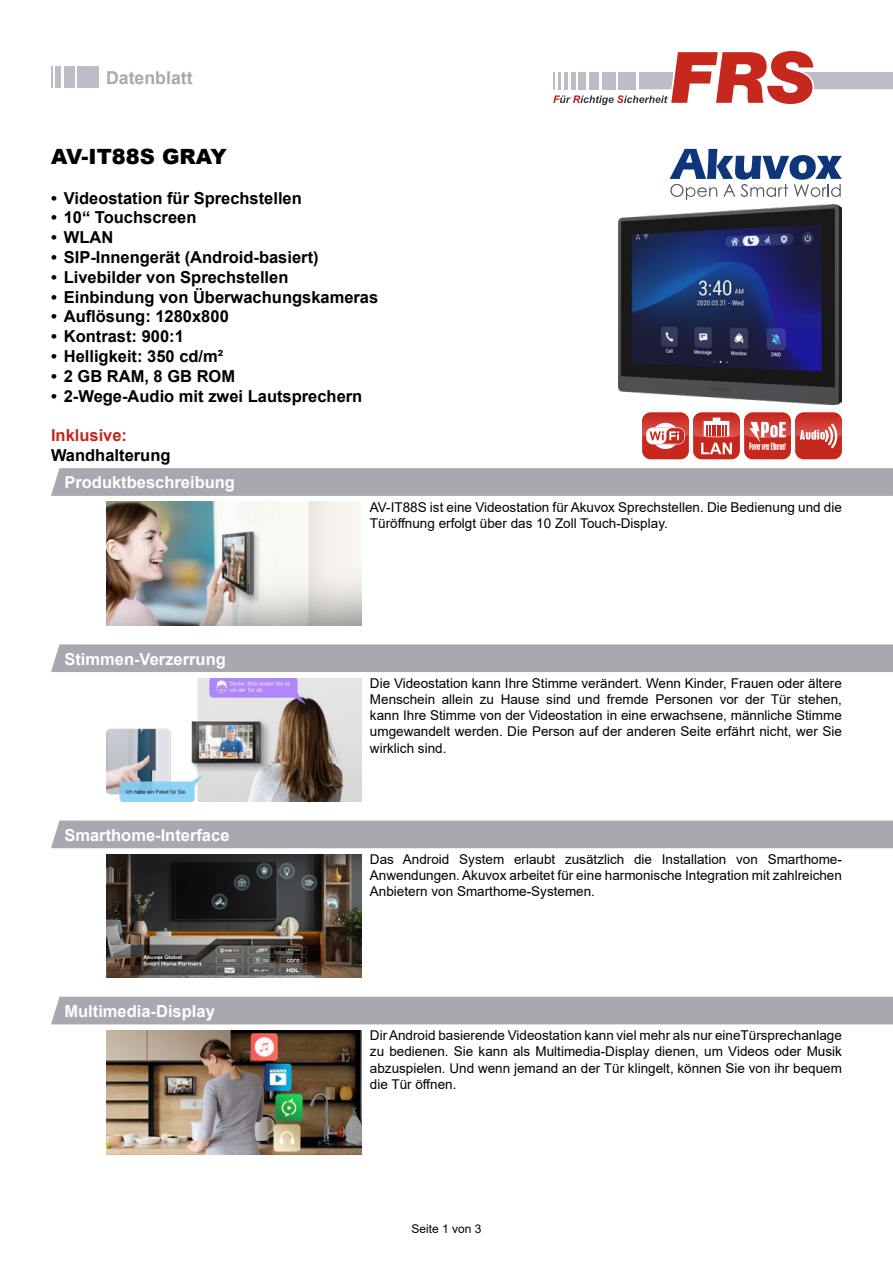
<style>
.page{position:relative;width:893px;height:1263px;background:#fff}
.page>*{position:absolute;margin:0;border:0;box-sizing:border-box;transform-origin:0 0}
.t1{font:900 21px "Arial";color:#000}
.t2{font:700 17.7px "Arial";color:#a8a9af}
.t3{font:700 16.5px "Arial";color:#000}
.t4{font:700 16.5px "Arial";color:#fff}
.t5{font:700 16.5px "Arial";color:#c4261c}
.t6{font:13.5px/16.2px "Arial";color:#000;text-align:justify}
.t7{font:12px "Arial";color:#000}
</style>
<div class="page">
<svg style="left:553px;top:51px;width:340px;height:54px"></svg>
<div style="left:78px;top:66px;width:21px;height:21px;background:#bebdc7"></div>
<hr style="left:50px;top:66px;width:3px;height:21px;background:#bebdc7">
<div style="left:56px;top:66px;width:5px;height:21px;background:#bebdc7"></div>
<div style="left:64px;top:66px;width:11px;height:21px;background:#bebdc7"></div>
<svg style="left:670px;top:149px;width:172px;height:51px"></svg>
<img style="left:619px;top:204px;width:223px;height:200px">
<div style="left:642px;top:412px;width:47px;height:47px;background:#c7281d;border-radius:9px"></div>
<div style="left:693px;top:412px;width:47px;height:47px;background:#c7281d;border-radius:9px"></div>
<div style="left:744px;top:412px;width:47px;height:47px;background:#c7281d;border-radius:9px"></div>
<div style="left:795px;top:412px;width:47px;height:47px;background:#c7281d;border-radius:9px"></div>
<svg style="left:642px;top:412px;width:200px;height:42px"></svg>
<svg style="left:51px;top:468px;width:842px;height:28px;background:#a9aab0"></svg>
<img style="left:106px;top:502px;width:255px;height:123px">
<div style="left:51px;top:644px;width:842px;height:28px;background:#a8a9af"></div>
<img style="left:106px;top:678px;width:255px;height:124px">
<div style="left:51px;top:820px;width:842px;height:28px;background:#a8a9af"></div>
<img style="left:106px;top:854px;width:255px;height:124px">
<div style="left:51px;top:997px;width:842px;height:27px;background:#a8a9af"></div>
<img style="left:106px;top:1030px;width:255px;height:124px">
<h2 class="t2" style="left:106px;top:66px;width:88px">Datenblatt</h2>
<h1 class="t1" style="left:51px;top:141px;width:177px">AV-IT88S GRAY</h1>
<p class="t3" style="left:51px;top:186px;width:252px">• Videostation für Sprechstellen</p>
<p class="t3" style="left:51px;top:206px;width:147px">• 10“ Touchscreen</p>
<p class="t3" style="left:51px;top:226px;width:64px">• WLAN</p>
<p class="t3" style="left:51px;top:245px;width:269px">• SIP-Innengerät (Android-basiert)</p>
<p class="t3" style="left:51px;top:265px;width:239px">• Livebilder von Sprechstellen</p>
<p class="t3" style="left:51px;top:285px;width:329px">• Einbindung von Überwachungskameras</p>
<p class="t3" style="left:51px;top:305px;width:179px">• Auflösung: 1280x800</p>
<p class="t3" style="left:51px;top:325px;width:134px">• Kontrast: 900:1</p>
<p class="t3" style="left:51px;top:344px;width:174px">• Helligkeit: 350 cd/m²</p>
<p class="t3" style="left:51px;top:364px;width:186px">• 2 GB RAM, 8 GB ROM</p>
<p class="t3" style="left:51px;top:384px;width:313px">• 2-Wege-Audio mit zwei Lautsprechern</p>
<p class="t5" style="left:51px;top:424px;width:78px">Inklusive:</p>
<p class="t3" style="left:51px;top:443px;width:121px">Wandhalterung</p>
<p class="t4" style="left:64px;top:471px;width:172px">Produktbeschreibung</p>
<p class="t4" style="left:64px;top:647px;width:163px">Stimmen-Verzerrung</p>
<p class="t4" style="left:64px;top:823px;width:167px">Smarthome-Interface</p>
<p class="t4" style="left:64px;top:999px;width:152px">Multimedia-Display</p>
<p class="t6" style="left:370px;top:499px;width:473px">AV-IT88S ist eine Videostation für Akuvox Sprechstellen. Die Bedienung und die<br>Türöffnung erfolgt über das 10 Zoll Touch-Display.</p>
<p class="t6" style="left:370px;top:675px;width:473px">Die Videostation kann Ihre Stimme verändert. Wenn Kinder, Frauen oder ältere Menschein allein zu Hause sind und fremde Personen vor der Tür stehen, kann Ihre Stimme von der Videostation in eine erwachsene, männliche Stimme umgewandelt werden. Die Person auf der anderen Seite erfährt nicht, wer Sie wirklich sind.</p>
<p class="t6" style="left:370px;top:851px;width:473px">Das Android System erlaubt zusätzlich die Installation von Smarthome-Anwendungen. Akuvox arbeitet für eine harmonische Integration mit zahlreichen Anbietern von Smarthome-Systemen.</p>
<p class="t6" style="left:370px;top:1027px;width:473px">Dir Android basierende Videostation kann viel mehr als nur eineTürsprechanlage zu bedienen. Sie kann als Multimedia-Display dienen, um Videos oder Musik abzuspielen. Und wenn jemand an der Tür klingelt, können Sie von ihr bequem die Tür öffnen.</p>
<p class="t7" style="left:411px;top:1220px;width:72px">Seite 1 von 3</p>
</div>
